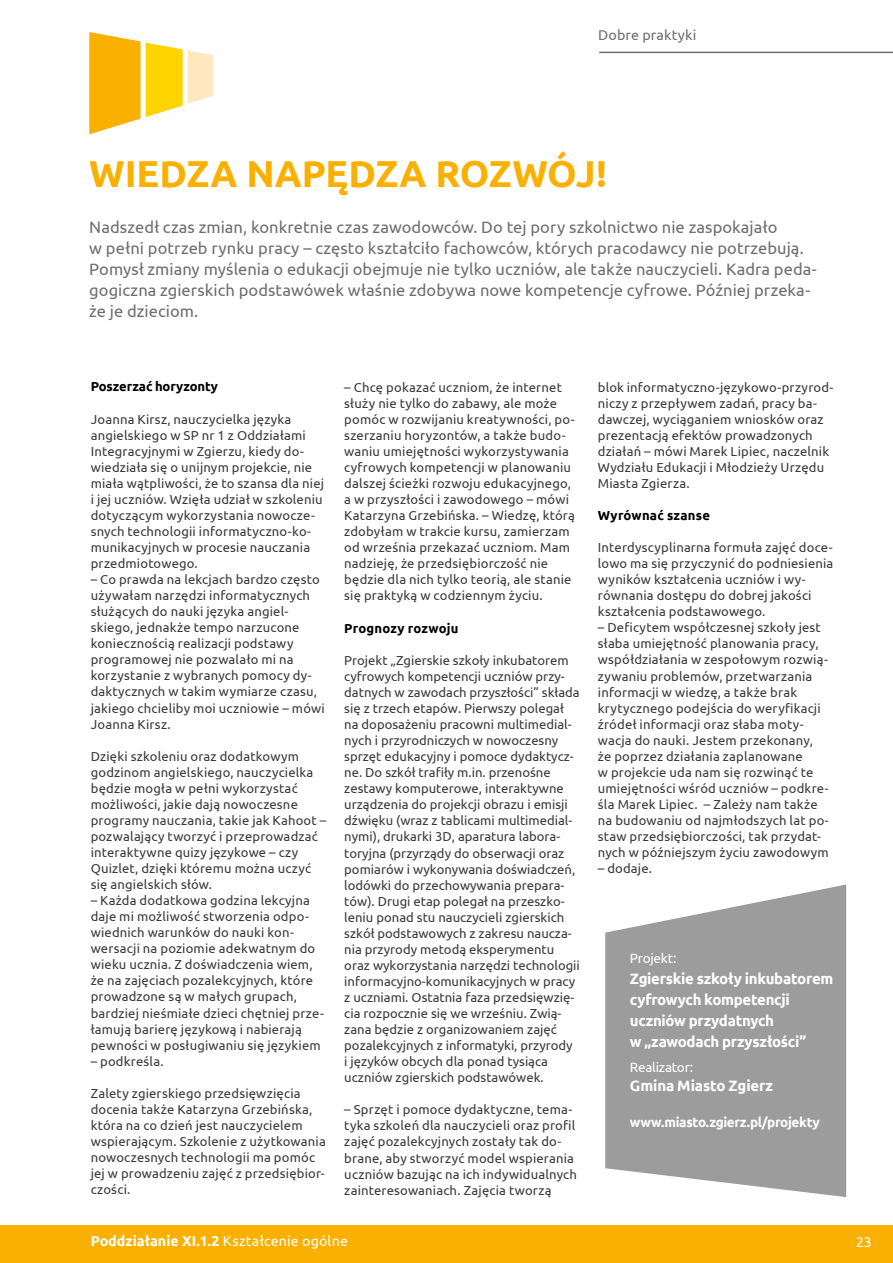
<style>
.page{position:relative;width:893px;height:1263px;background:#fff}
.page>*{position:absolute;margin:0;border:0;box-sizing:border-box;transform-origin:0 0}
.t1{font:700 37.5px "Ubuntu";color:#f9b000}
.t2{font:16.5px/21px "Ubuntu";letter-spacing:.005em;color:#6e6e6e}
.t3{font:700 15px/21px "Ubuntu";letter-spacing:-.02em;color:#fff}
.t4{font:700 14.25px "Ubuntu";color:#fff}
.t5{font:14.25px "Ubuntu";letter-spacing:.01em;color:#6e6e6e}
.t6{font:14.25px "Ubuntu";color:#fff}
.t7{font:700 13.5px "Ubuntu";letter-spacing:-.025em;color:#fff}
.t8{font:13.5px "Ubuntu";letter-spacing:-.02em;color:#fff}
.t9{font:13.05px/16px "Ubuntu";letter-spacing:.015em;color:#3a3a39}
.t10{font:700 13.05px "Ubuntu";letter-spacing:.01em;color:#000}
.t11{font:700 13.05px "Ubuntu";letter-spacing:-.01em;color:#000}
.s1{font-weight:400}
</style>
<div class="page">
<svg style="left:89px;top:32px;width:124px;height:102px"></svg>
<div style="left:0;top:1226px;width:893px;height:37px;background:#fab000"></div>
<hr style="left:599px;top:52px;width:294px;height:1px;background:#6e6e6e">
<svg style="left:605px;top:884px;width:241px;height:313px;background:#a8a8a9"></svg>
<p class="t5" style="left:598px;top:26px;width:100px">Dobre praktyki</p>
<h1 class="t1" style="left:89px;top:151px;width:59px">Wiedza</h1>
<h1 class="t1" style="left:246px;top:151px;width:27px">napędza</h1>
<h1 class="t1" style="left:435px;top:151px;width:29px">rozw</h1>
<h1 class="t1" style="left:547px;top:151px;width:61px">ój!</h1>
<p class="t2" style="left:89px;top:216px;width:729px">Nadszedł czas zmian, konkretnie czas zawodowców. Do tej pory szkolnictwo nie zaspokajało<br>w pełni potrzeb rynku pracy – często kształciło fachowców, których pracodawcy nie potrzebują.<br>Pomysł zmiany myślenia o edukacji obejmuje nie tylko uczniów, ale także nauczycieli. Kadra peda&shy;gogiczna zgierskich podstawówek właśnie zdobywa nowe kompetencje cyfrowe. Później przeka&shy;że je dzieciom.</p>
<p class="t11" style="left:91px;top:379px;width:129px">Poszerzać horyzonty</p>
<p class="t9" style="left:91px;top:410px;width:235px">Joanna Kirsz, nauczycielka języka angielskiego w SP nr 1 z Oddziałami Integracyjnymi w Zgierzu, kiedy do&shy;wiedziała się o unijnym projekcie, nie miała wątpliwości, że to szansa dla niej i jej uczniów. Wzięła udział w szkoleniu dotyczącym wykorzystania nowocze&shy;snych technologii informatyczno-ko&shy;munikacyjnych w procesie nauczania przedmiotowego.</p>
<p class="t9" style="left:91px;top:571px;width:236px">– Co prawda na lekcjach bardzo często używałam narzędzi informatycznych służących do nauki języka angiel&shy;skiego, jednakże tempo narzucone koniecznością realizacji podstawy programowej nie pozwalało mi na korzystanie z wybranych pomocy dy&shy;daktycznych w takim wymiarze czasu, jakiego chcieliby moi uczniowie – mówi Joanna Kirsz.</p>
<p class="t9" style="left:91px;top:748px;width:237px">Dzięki szkoleniu oraz dodatkowym godzinom angielskiego, nauczycielka będzie mogła w pełni wykorzystać możliwości, jakie dają nowoczesne programy nauczania, takie jak Kahoot – pozwalający tworzyć i przeprowadzać interaktywne quizy językowe – czy Quizlet, dzięki któremu można uczyć się angielskich słów.</p>
<p class="t9" style="left:91px;top:892px;width:235px">– Każda dodatkowa godzina lekcyjna daje mi możliwość stworzenia odpo&shy;wiednich warunków do nauki kon&shy;wersacji na poziomie adekwatnym do wieku ucznia. Z doświadczenia wiem, że na zajęciach pozalekcyjnych, które prowadzone są w małych grupach, bardziej nieśmiałe dzieci chętniej prze&shy;łamują barierę językową i nabierają pewności w posługiwaniu się językiem</p>
<p class="t9" style="left:91px;top:1052px;width:75px">– podkreśla.</p>
<p class="t9" style="left:91px;top:1085px;width:237px">Zalety zgierskiego przedsięwzięcia docenia także Katarzyna Grzebińska, która na co dzień jest nauczycielem wspierającym. Szkolenie z użytkowania nowoczesnych technologii ma pomóc jej w prowadzeniu zajęć z przedsiębior&shy;czości.</p>
<p class="t9" style="left:344px;top:378px;width:232px">– Chcę pokazać uczniom, że internet służy nie tylko do zabawy, ale może pomóc w rozwijaniu kreatywności, po&shy;szerzaniu horyzontów, a także budo&shy;waniu umiejętności wykorzystywania cyfrowych kompetencji w planowaniu dalszej ścieżki rozwoju edukacyjnego, a w przyszłości i zawodowego – mówi Katarzyna Grzebińska. – Wiedzę, którą zdobyłam w trakcie kursu, zamierzam od września przekazać uczniom. Mam nadzieję, że przedsiębiorczość nie będzie dla nich tylko teorią, ale stanie się praktyką w codziennym życiu.</p>
<p class="t10" style="left:344px;top:620px;width:116px">Prognozy rozwoju</p>
<p class="t9" style="left:344px;top:652px;width:237px">Projekt „Zgierskie szkoły inkubatorem cyfrowych kompetencji uczniów przy&shy;datnych w zawodach przyszłości” składa się z trzech etapów. Pierwszy polegał na doposażeniu pracowni multimedial&shy;nych i przyrodniczych w nowoczesny sprzęt edukacyjny i pomoce dydaktycz&shy;ne. Do szkół trafiły m.in. przenośne zestawy komputerowe, interaktywne urządzenia do projekcji obrazu i emisji dźwięku (wraz z tablicami multimedial&shy;nymi), drukarki 3D, aparatura labora&shy;toryjna (przyrządy do obserwacji oraz pomiarów i wykonywania doświadczeń, lodówki do przechowywania prepara&shy;tów). Drugi etap polegał na przeszko&shy;leniu ponad stu nauczycieli zgierskich szkół podstawowych z zakresu naucza&shy;nia przyrody metodą eksperymentu oraz wykorzystania narzędzi technologii informacyjno-komunikacyjnych w pracy z uczniami. Ostatnia faza przedsięwzię&shy;cia rozpocznie się we wrześniu. Zwią&shy;zana będzie z organizowaniem zajęć pozalekcyjnych z informatyki, przyrody<br>i języków obcych dla ponad tysiąca uczniów zgierskich podstawówek.</p>
<p class="t9" style="left:344px;top:1101px;width:234px">– Sprzęt i pomoce dydaktyczne, tema&shy;tyka szkoleń dla nauczycieli oraz profil zajęć pozalekcyjnych zostały tak do&shy;brane, aby stworzyć model wspierania uczniów bazując na ich indywidualnych zainteresowaniach. Zajęcia tworzą</p>
<p class="t4" style="left:91px;top:1233px;width:259px">Poddziałanie XI.1.2 <span class="s1">Kształcenie ogólne</span></p>
<p class="t9" style="left:598px;top:378px;width:237px">blok informatyczno-językowo-przyrod&shy;niczy z przepływem zadań, pracy ba&shy;dawczej, wyciąganiem wniosków oraz prezentacją efektów prowadzonych działań – mówi Marek Lipiec, naczelnik Wydziału Edukacji i Młodzieży Urzędu Miasta Zgierza.</p>
<p class="t10" style="left:598px;top:507px;width:114px">Wyrównać szanse</p>
<p class="t9" style="left:598px;top:539px;width:237px">Interdyscyplinarna formuła zajęć doce&shy;lowo ma się przyczynić do podniesienia wyników kształcenia uczniów i wy&shy;równania dostępu do dobrej jakości kształcenia podstawowego.</p>
<p class="t9" style="left:598px;top:619px;width:232px">– Deficytem współczesnej szkoły jest słaba umiejętność planowania pracy, współdziałania w zespołowym rozwią&shy;zywaniu problemów, przetwarzania informacji w wiedzę, a także brak krytycznego podejścia do weryfikacji źródeł informacji oraz słaba moty&shy;wacja do nauki. Jestem przekonany, że poprzez działania zaplanowane<br>w projekcie uda nam się rozwinąć te umiejętności wśród uczniów – podkre&shy;śla Marek Lipiec. – Zależy nam także na budowaniu od najmłodszych lat po&shy;staw przedsiębiorczości, tak przydat&shy;nych w późniejszym życiu zawodowym</p>
<p class="t9" style="left:598px;top:860px;width:56px">– dodaje.</p>
<p class="t8" style="left:630px;top:950px;width:48px">Projekt:</p>
<p class="t3" style="left:630px;top:967px;width:205px">Zgierskie szkoły inkubatorem cyfrowych kompetencji uczniów przydatnych<br>w „zawodach przyszłości”</p>
<p class="t8" style="left:630px;top:1059px;width:65px">Realizator:</p>
<p class="t3" style="left:630px;top:1075px;width:145px">Gmina Miasto Zgierz</p>
<p class="t7" style="left:630px;top:1114px;width:191px">www.miasto.zgierz.pl/projekty</p>
<p class="t6" style="left:856px;top:1234px;width:16px">23</p>
</div>
